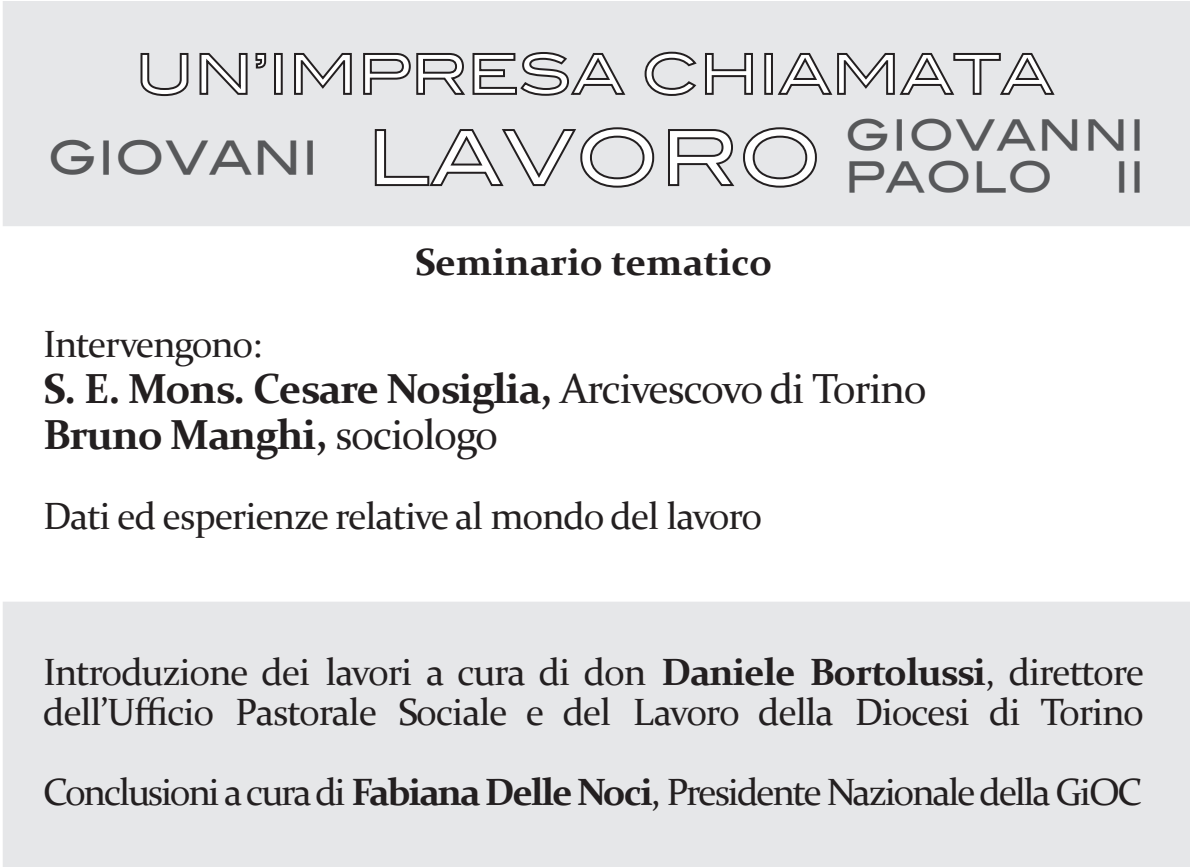
<style>
.page{position:relative;width:1191px;height:868px;background:#fff}
.page>*{position:absolute;margin:0;border:0;box-sizing:border-box;transform-origin:0 0}
.t1{font:55px "Blair Md ITCTT Medium";letter-spacing:-.005em;color:#fff}
.t2{font:45.6px "Blair Md ITCTT Medium";color:#57585a}
.t3{font:700 42px/46px "Constantia";letter-spacing:-.025em;color:#231f20}
.t4{font:41.8px/41.8px "Blair Md ITCTT Medium";letter-spacing:.02em;color:#57585a}
.t5{font:38px/40px "Constantia";letter-spacing:-.025em;color:#231f20}
.t6{font:38px "Constantia";letter-spacing:-.05em;color:#231f20}
.t7{font:700 38px "Constantia";color:#231f20}
.s1{font-size:76px;color:#fff}
.s2{font-weight:400}
.s3{font-weight:700}
</style>
<div class="page">
<div style="left:2px;top:0;width:1189px;height:868px;background:#e6e7e9"></div>
<div style="left:2px;top:226px;width:1189px;height:376px;background:#fff"></div>
<svg style="left:140px;top:53px;width:49px;height:44px"></svg>
<svg style="left:199px;top:53px;width:49px;height:42px"></svg>
<svg style="left:255px;top:53px;width:12px;height:16px"></svg>
<div style="left:274px;top:53px;width:9px;height:42px;border:2px solid #231f20"></div>
<svg style="left:294px;top:53px;width:58px;height:42px"></svg>
<svg style="left:363px;top:52px;width:263px;height:44px"></svg>
<svg style="left:644px;top:51px;width:53px;height:45px"></svg>
<svg style="left:705px;top:53px;width:48px;height:42px"></svg>
<div style="left:764px;top:53px;width:9px;height:42px;border:2px solid #231f20"></div>
<svg style="left:777px;top:53px;width:278px;height:42px"></svg>
<svg style="left:374px;top:127px;width:281px;height:61px"></svg>
<svg style="left:668px;top:129px;width:67px;height:58px"></svg>
<svg style="left:743px;top:127px;width:74px;height:61px"></svg>
<h1 class="t1" style="left:135px;top:29px;width:920px">UN’IMPRESA CHIAMATA</h1>
<p class="t2" style="left:47px;top:120px;width:776px">GIOVANI <span class="s1">LAVORO</span></p>
<p class="t4" style="left:844px;top:109px;width:302px">GIOVANNI<br>PAOLO</p>
<p class="t4" style="left:1114px;top:151px;width:32px">II</p>
<p class="t7" style="left:415px;top:236px;width:359px">Seminario tematico</p>
<p class="t5" style="left:43px;top:322px;width:220px">Intervengono:</p>
<p class="t3" style="left:43px;top:364px;width:885px">S. E. Mons. Cesare Nosiglia, <span class="s2">Arcivescovo di Torino<br></span>Bruno Manghi, <span class="s2">sociologo</span></p>
<p class="t5" style="left:43px;top:494px;width:721px">Dati ed esperienze relative al mondo del lavoro</p>
<p class="t5" style="left:43px;top:650px;width:1102px">Introduzione dei lavori a cura di don <span class="s3">Daniele Bortolussi</span>, direttore dell’Ufficio Pastorale Sociale e del Lavoro della Diocesi di Torino</p>
<p class="t6" style="left:43px;top:766px;width:1100px">Conclusioni a cura di <span class="s3">Fabiana Delle Noci</span>, Presidente Nazionale della GiOC</p>
</div>
